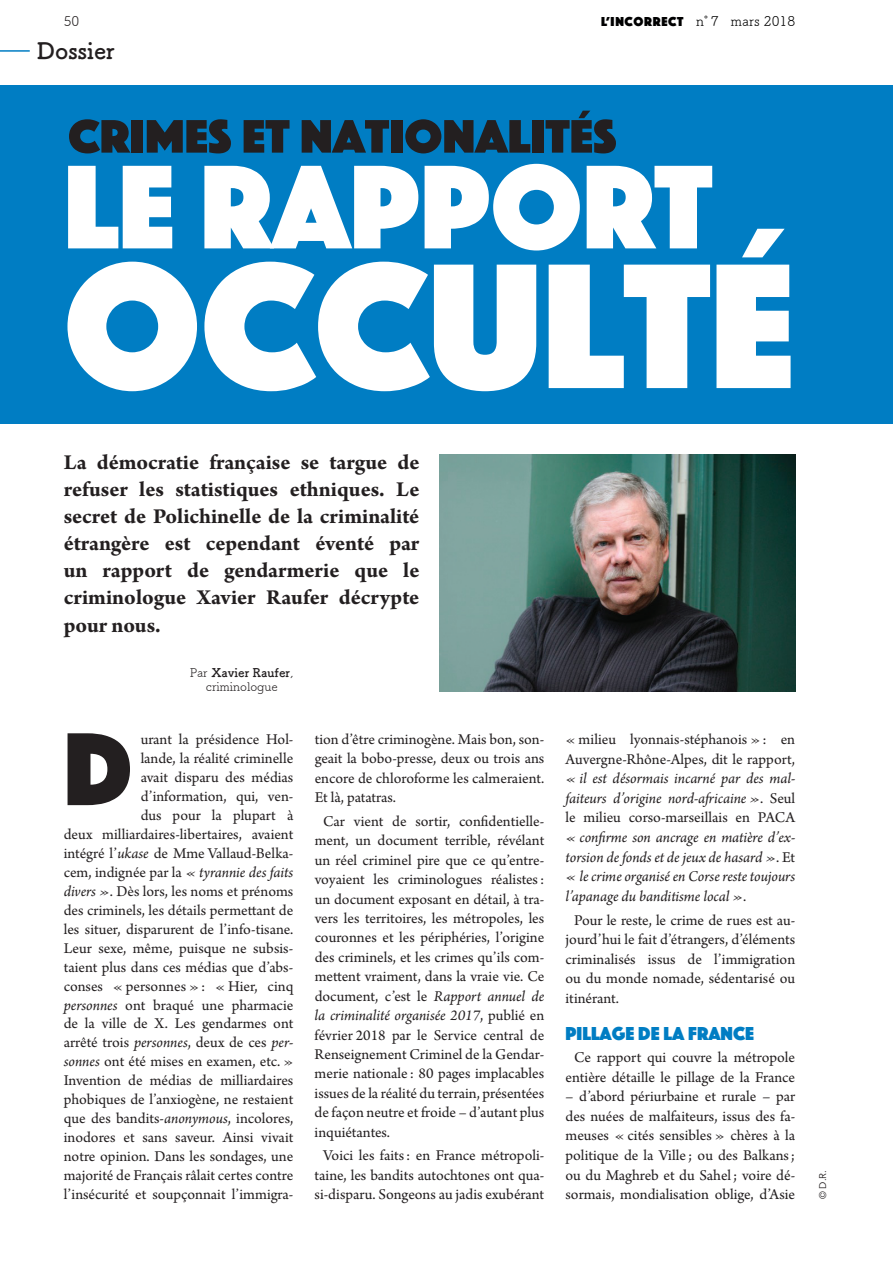
<style>
.page{position:relative;width:893px;height:1263px;background:#fff}
.page>*{position:absolute;margin:0;border:0;box-sizing:border-box;transform-origin:0 0}
.t1{font:185.1px "Phosphate Solid";color:#fff}
.t2{font:123.75px "Phosphate Solid";color:#fff}
.t3{font:107.7px "Phosphate Solid";color:#231f20}
.t4{font:48.75px "Phosphate Solid";color:#231f20;scale:1.06 1}
.t5{font:700 22.5px/27px "Arno Pro";color:#231f20;text-align:justify}
.t6{font:700 22.5px "Tsuku B Rd Gothic";color:#231f20}
.t7{font:19.5px "Phosphate Solid";color:#007dc3}
.t8{font:15.75px/18.9px "Arno Pro";color:#231f20;text-align:justify}
.t9{font:italic 15.75px/19.6px "Arno Pro";letter-spacing:-.005em;color:#231f20;text-align:justify}
.t10{font:13.5px "Phosphate Solid";letter-spacing:.05em;color:#000001}
.t11{font:13.5px "Tsuku B Rd Gothic";color:#231f20}
.t12{font:12px/14.4px "Tsuku B Rd Gothic";color:#231f20;text-align:center}
.t13{font:9.75px "Avenir";color:#231f20}
.s1{font-family:"Tsuku B Rd Gothic"}
.s2{font-weight:700}
.s3{font-style:italic}
.s4{font-style:normal}
</style>
<div class="page">
<div style="left:0;top:85px;width:892px;height:338px;background:#007dc3"></div>
<img style="left:439px;top:454px;width:356px;height:237px">
<hr style="left:0;top:50px;width:30px;height:2px;background:#007dc3">
<p class="t11" style="left:64px;top:11px;width:17px">50</p>
<p class="t10" style="left:601px;top:14px;width:195px">L’INCORRECT <span class="s1">n°7 mars 2018</span></p>
<h3 class="t6" style="left:37px;top:33px;width:79px">Dossier</h3>
<h3 class="t4" style="left:68px;top:107px;width:519px">CRIMES ET NATIONALITÉS</h3>
<h2 class="t2" style="left:64px;top:132px;width:650px">LE RAPPORT</h2>
<h1 class="t1" style="left:64px;top:214px;width:733px">OCCULTÉ</h1>
<h3 class="t5" style="left:64px;top:450px;width:357px">La démocratie française se targue de refuser les statistiques ethniques. Le secret de Polichinelle de la criminalité étrangère est cependant éventé par un rapport de gendarmerie que le criminologue Xavier Raufer décrypte pour nous.</h3>
<p class="t12" style="left:190px;top:664px;width:105px">Par <span class="s2">Xavier Raufer</span>, criminologue</p>
<p class="t8" style="left:64px;top:731px;width:231px;text-align:right">urant la présidence Hol-<br>lande, la réalité criminelle<br>avait disparu des médias d’information, qui, ven-<br>dus pour la plupart à<br>deux milliardaires-libertaires, avaient intégré l’<span class="s3">ukase</span> de Mme Vallaud-Belka&shy;cem, indignée par la <span class="s3">« tyrannie des faits divers »</span>. Dès lors, les noms et prénoms des criminels, les détails permettant de les situer, disparurent de l’info-tisane.<br>Leur sexe, même, puisque ne subsis&shy;taient plus dans ces médias que d’abs&shy;conses « personnes » : « Hier, cinq <span class="s3">personnes</span> ont braqué une pharmacie de la ville de X. Les gendarmes ont arrêté trois <span class="s3">personnes</span>, deux de ces <span class="s3">per&shy;sonnes</span> ont été mises en examen, etc. » Invention de médias de milliardaires phobiques de l’anxiogène, ne restaient que des bandits-<span class="s3">anonymous</span>, incolores, inodores et sans saveur. Ainsi vivait notre opinion. Dans les sondages, une majorité de Français râlait certes contre l’insécurité et soupçonnait l’immigra-</p>
<p class="t8" style="left:315px;top:730px;width:231px;line-height:19.4px">tion d’être criminogène. Mais bon, son&shy;geait la bobo-presse, deux ou trois ans encore de chloroforme les calmeraient.<br>Et là, patatras.</p>
<h3 class="t3" style="left:64px;top:704px;width:70px">D</h3>
<p class="t8" style="left:315px;top:812px;width:231px;line-height:19.4px;text-indent:9px">Car vient de sortir, confidentielle&shy;ment, un document terrible, révélant un réel criminel pire que ce qu’entre&shy;voyaient les criminologues réalistes : un document exposant en détail, à tra&shy;vers les territoires, les métropoles, les couronnes et les périphéries, l’origine des criminels, et les crimes qu’ils com&shy;mettent vraiment, dans la vraie vie. Ce document, c’est le <span class="s3">Rapport annuel de la criminalité organisée 2017</span>, publié en février 2018 par le Service central de Renseignement Criminel de la Gendar&shy;merie nationale : 80 pages implacables issues de la réalité du terrain, présentées de façon neutre et froide – d’autant plus inquiétantes.</p>
<p class="t8" style="left:315px;top:1147px;width:231px;line-height:19.4px;text-align:center">Voici les faits : en France métropoli&shy;taine, les bandits autochtones ont qua&shy;si-disparu. Songeons au jadis exubérant</p>
<p class="t8" style="left:566px;top:730px;width:231px;line-height:19.6px">« milieu lyonnais-stéphanois » : en<br>Auvergne-Rhône-Alpes, dit le rapport,</p>
<p class="t9" style="left:566px;top:769px;width:231px">« il est désormais incarné par des mal&shy;faiteurs d’origine nord-africaine »<span class="s4">. Seul le milieu corso-marseillais en PACA</span></p>
<p class="t9" style="left:566px;top:828px;width:231px">« confirme son ancrage en matière d’ex&shy;torsion de fonds et de jeux de hasard »<span class="s4">. Et </span>« le crime organisé en Corse reste toujours l’apanage du banditisme local »<span class="s4">.</span></p>
<p class="t8" style="left:566px;top:911px;width:231px;line-height:19.6px;text-indent:9px">Pour le reste, le crime de rues est au&shy;jourd’hui le fait d’étrangers, d’éléments criminalisés issus de l’immigration ou du monde nomade, sédentarisé ou itinérant.</p>
<p class="t7" style="left:566px;top:1022px;width:190px">PILLAGE DE LA FRANCE</p>
<p class="t8" style="left:566px;top:1048px;width:231px;line-height:19.6px;text-align:center">Ce rapport qui couvre la métropole entière détaille le pillage de la France</p>
<p class="t8" style="left:566px;top:1087px;width:231px;line-height:19.6px">– d’abord périurbaine et rurale – par des nuées de malfaiteurs, issus des fa&shy;meuses « cités sensibles » chères à la politique de la Ville ; ou des Balkans ; ou du Maghreb et du Sahel ; voire dé&shy;sormais, mondialisation oblige, d’Asie</p>
<p class="t13" style="left:816px;top:1199px;width:30px;rotate:-90deg">© D.R.</p>
</div>
